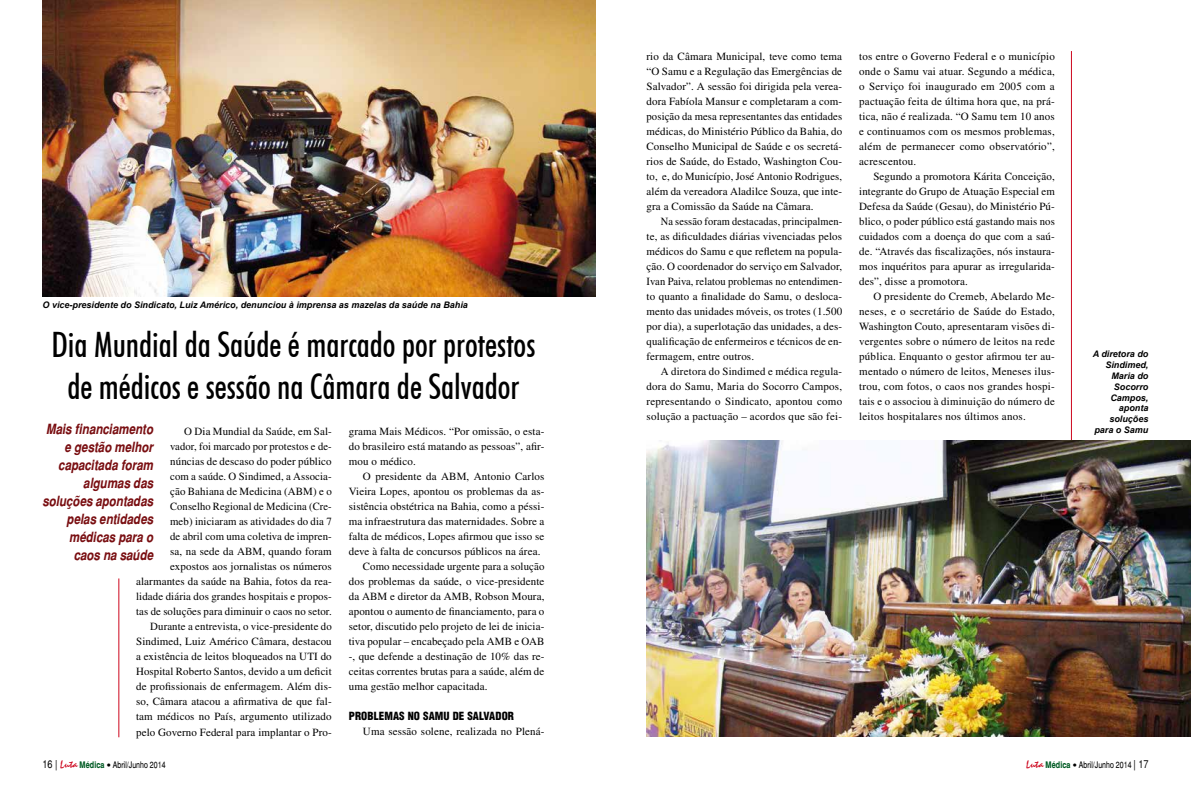
<style>
.page{position:relative;width:1191px;height:794px;background:#fff}
.page>*{position:absolute;margin:0;border:0;box-sizing:border-box;transform-origin:0 0}
.t1{font:500 condensed 35px/42px "Futura BT";color:#000;text-align:center;scale:.95 1}
.t2{font:italic 700 14px/18px "Switzerland Narrow";color:#790e11;text-align:right}
.t3{font:11px/15px "Times";letter-spacing:.01em;color:#000;text-align:justify}
.t4{font:11px/15px "Times";letter-spacing:.01em;color:#000;text-align:justify;scale:.95 1}
.t5{font:11px "Switzerland Cond Black Plain";letter-spacing:.01em;color:#000}
.t6{font:italic 700 9px/10.8px "Arial";color:#000;text-align:right}
.t7{font:9px "Switzerland Narrow Plain";color:#000;scale:.95 1}
.s1{font-size:11px}
.s2{font-family:"Staccato 222 BT";font-size:11px;color:#cd071e}
.s3{font-family:"Switzerland Narrow";font-weight:700;color:#005b24}
.s4{font-family:"Tahoma"}
</style>
<div class="page">
<hr style="left:1071px;top:51px;width:1px;height:520px;background:#cd071e">
<img style="left:43px;top:0;width:552px;height:297px">
<img style="left:646px;top:440px;width:545px;height:296px">
<hr style="left:119px;top:578px;width:1px;height:159px;background:#cd071e">
<p class="t3" style="left:859px;top:48px;width:197px">tos entre o Governo Federal e o município onde o Samu vai atuar. Segundo a médica, o Serviço foi inaugurado em 2005 com a pactuação feita de última hora que, na prá&shy;tica, não é realizada. “O Samu tem 10 anos e continuamos com os mesmos problemas, além de permanecer como observatório”, acrescentou.</p>
<p class="t3" style="left:859px;top:168px;width:197px;text-indent:14px">Segundo a promotora Kárita Conceição, integrante do Grupo de Atuação Especial em Defesa da Saúde (Gesau), do Ministério Pú&shy;blico, o poder público está gastando mais nos cuidados com a doença do que com a saú&shy;de. “Através das fiscalizações, nós instaura&shy;mos inquéritos para apurar as irregularida&shy;des”, disse a promotora.</p>
<p class="t3" style="left:859px;top:288px;width:197px;text-indent:14px">O presidente do Cremeb, Abelardo Me&shy;neses, e o secretário de Saúde do Estado, Washington Couto, apresentaram visões di&shy;vergentes sobre o número de leitos na rede pública. Enquanto o gestor afirmou ter au&shy;mentado o número de leitos, Meneses ilus&shy;trou, com fotos, o caos nos grandes hospi&shy;tais e o associou à diminuição do número de leitos hospitalares nos últimos anos.</p>
<p class="t3" style="left:646px;top:48px;width:197px">rio da Câmara Municipal, teve como tema “O Samu e a Regulação das Emergências de Salvador”. A sessão foi dirigida pela verea&shy;dora Fabíola Mansur e completaram a com&shy;posição da mesa representantes das entidades médicas, do Ministério Público da Bahia, do Conselho Municipal de Saúde e os secretá&shy;rios de Saúde, do Estado, Washington Cou&shy;to, e, do Município, José Antonio Rodrigues, além da vereadora Aladilce Souza, que inte&shy;gra a Comissão da Saúde na Câmara.</p>
<p class="t4" style="left:646px;top:213px;width:207px;text-indent:14px">Na sessão foram destacadas, principalmen&shy;te, as dificuldades diárias vivenciadas pelos médicos do Samu e que refletem na popula&shy;ção. O coordenador do serviço em Salvador, Ivan Paiva, relatou problemas no entendimen&shy;to quanto a finalidade do Samu, o desloca&shy;mento das unidades móveis, os trotes (1.500 por dia), a superlotação das unidades, a des&shy;qualificação de enfermeiros e técnicos de en&shy;fermagem, entre outros.</p>
<p class="t3" style="left:646px;top:363px;width:197px;text-indent:14px">A diretora do Sindimed e médica regula&shy;dora do Samu, Maria do Socorro Campos, representando o Sindicato, apontou como solução a pactuação – acordos que são fei-</p>
<p class="t6" style="left:43px;top:299px;width:427px">O vice-presidente do Sindicato, Luiz Américo, denunciou à imprensa as mazelas da saúde na Bahia</p>
<h1 class="t1" style="left:52px;top:323px;width:511px">Dia Mundial da Saúde é marcado por protestos de médicos e sessão na Câmara de Salvador</h1>
<p class="t6" style="left:1092px;top:349px;width:57px">A diretora do<br>Sindimed,<br>Maria do<br>Socorro<br>Campos, aponta soluções</p>
<p class="t2" style="left:46px;top:419px;width:108px">Mais financiamento</p>
<p class="t6" style="left:1094px;top:425px;width:56px">para o Samu</p>
<p class="t2" style="left:43px;top:437px;width:112px">e gestão melhor capacitada foram algumas das soluções apontadas pelas entidades médicas para o caos na saúde</p>
<p class="t3" style="left:136px;top:424px;width:197px;text-align:right">O Dia Mundial da Saúde, em Sal-<br>vador, foi marcado por protestos e de&shy;núncias de descaso do poder público<br>com a saúde. O Sindimed, a Associa-<br>ção Bahiana de Medicina (ABM) e o Conselho Regional de Medicina (Cre-<br>meb) iniciaram as atividades do dia 7<br>de abril com uma coletiva de impren-<br>sa, na sede da ABM, quando foram expostos aos jornalistas os números alarmantes da saúde na Bahia, fotos da rea&shy;lidade diária dos grandes hospitais e propos&shy;tas de soluções para diminuir o caos no setor.<br>Durante a entrevista, o vice-presidente do Sindimed, Luiz Américo Câmara, destacou a existência de leitos bloqueados na UTI do Hospital Roberto Santos, devido a um deficit de profissionais de enfermagem. Além dis&shy;so, Câmara atacou a afirmativa de que fal&shy;tam médicos no País, argumento utilizado pelo Governo Federal para implantar o Pro-</p>
<p class="t3" style="left:349px;top:424px;width:197px">grama Mais Médicos. “Por omissão, o esta&shy;do brasileiro está matando as pessoas”, afir&shy;mou o médico.</p>
<p class="t3" style="left:363px;top:469px;width:183px">O presidente da ABM, Antonio Carlos</p>
<p class="t3" style="left:349px;top:484px;width:197px">Vieira Lopes, apontou os problemas da as-</p>
<p class="t3" style="left:349px;top:499px;width:197px">sistência obstétrica na Bahia, como a péssi-</p>
<p class="t3" style="left:349px;top:514px;width:197px">ma infraestrutura das maternidades. Sobre a</p>
<p class="t3" style="left:349px;top:529px;width:197px">falta de médicos, Lopes afirmou que isso se</p>
<p class="t3" style="left:349px;top:544px;width:193px">deve à falta de concursos públicos na área.</p>
<p class="t3" style="left:363px;top:559px;width:183px">Como necessidade urgente para a solução</p>
<p class="t3" style="left:349px;top:574px;width:197px">dos problemas da saúde, o vice-presidente</p>
<p class="t3" style="left:349px;top:589px;width:197px">da ABM e diretor da AMB, Robson Moura,</p>
<p class="t3" style="left:349px;top:604px;width:197px">apontou o aumento de financiamento, para o</p>
<p class="t3" style="left:349px;top:619px;width:197px">setor, discutido pelo projeto de lei de inicia-</p>
<p class="t3" style="left:349px;top:634px;width:197px">tiva popular – encabeçado pela AMB e OAB</p>
<p class="t3" style="left:349px;top:649px;width:197px">-, que defende a destinação de 10% das re-</p>
<p class="t3" style="left:349px;top:664px;width:197px">ceitas correntes brutas para a saúde, além de</p>
<p class="t3" style="left:349px;top:679px;width:140px">uma gestão melhor capacitada.</p>
<p class="t5" style="left:349px;top:709px;width:167px">PROBLEMAS NO SAMU DE SALVADOR</p>
<p class="t3" style="left:363px;top:724px;width:183px">Uma sessão solene, realizada no Plená-</p>
<p class="t7" style="left:43px;top:759px;width:131px"><span class="s1">16 |</span> <span class="s2">Luta</span> <span class="s3">Médica</span> <span class="s4">•</span> Abril/Junho 2014</p>
<p class="t7" style="left:1026px;top:759px;width:130px"><span class="s2">Luta</span> <span class="s3">Médica</span> <span class="s4">•</span> Abril/Junho 2014 <span class="s1">| 17</span></p>
</div>
